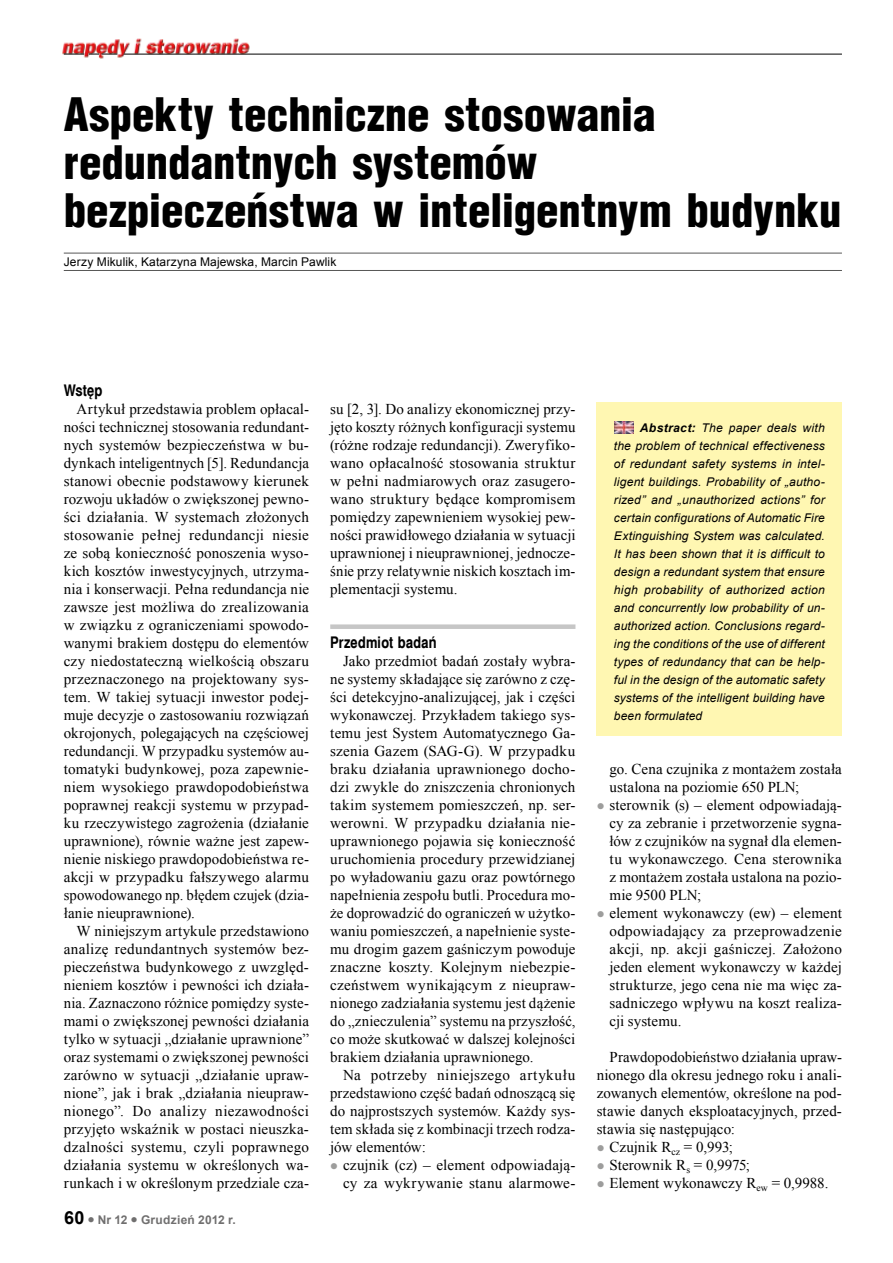
<style>
.page{position:relative;width:893px;height:1263px;background:#fff}
.page>*{position:absolute;margin:0;border:0;box-sizing:border-box;transform-origin:0 0}
.t1{font:900 45px/48px "Switzerland Cond";color:#000}
.t2{font:700 15.75px "Switzerland Narrow";letter-spacing:.005em;color:#000}
.t3{font:15px/18px "Times New Roman";letter-spacing:.005em;color:#000;text-align:justify}
.t4{font:italic 12px/18px "Arial";letter-spacing:.01em;color:#000;text-align:justify}
.t5{font:12px "Arial";letter-spacing:.01em;color:#000}
.t6{font:700 12px "Arial";letter-spacing:.02em;color:#706f6f}
.s1{font-size:18px;color:#000}
.s2{font-weight:700}
</style>
<div class="page">
<img style="left:62px;top:38px;width:189px;height:21px">
<hr style="left:124px;top:54px;width:718px;height:1px;background:#000">
<svg style="left:64px;top:54px;width:53px;height:1px"></svg>
<div style="left:330px;top:624px;width:245px;height:5px;background:#c6c6c6"></div>
<hr style="left:64px;top:253px;width:778px;height:1px;background:#575756">
<hr style="left:64px;top:270px;width:778px;height:1px;background:#575756">
<div style="left:597px;top:403px;width:245px;height:333px;background:#fff7b2"></div>
<img style="left:614px;top:421px;width:19px;height:12px">
<h1 class="t1" style="left:64px;top:89px;width:779px">Aspekty techniczne stosowania redundantnych systemów bezpieczeństwa w inteligentnym budynku</h1>
<p class="t5" style="left:64px;top:254px;width:274px">Jerzy Mikulik, Katarzyna Majewska, Marcin Pawlik</p>
<p class="t2" style="left:64px;top:381px;width:40px">Wstęp</p>
<p class="t3" style="left:64px;top:400px;width:247px;text-indent:13px">Artykuł przedstawia problem opłacal&shy;ności technicznej stosowania redundant&shy;nych systemów bezpieczeństwa w bu&shy;dynkach inteligentnych [5]. Redundancja stanowi obecnie podstawowy kierunek rozwoju układów o zwiększonej pewno&shy;ści działania. W systemach złożonych stosowanie pełnej redundancji niesie ze sobą konieczność ponoszenia wyso&shy;kich kosztów inwestycyjnych, utrzyma&shy;nia i konserwacji. Pełna redundancja nie zawsze jest możliwa do zrealizowania w związku z ograniczeniami spowodo&shy;wanymi brakiem dostępu do elementów czy niedostateczną wielkością obszaru przeznaczonego na projektowany sys&shy;tem. W takiej sytuacji inwestor podej&shy;muje decyzje o zastosowaniu rozwiązań okrojonych, polegających na częściowej redundancji. W przypadku systemów au&shy;tomatyki budynkowej, poza zapewnie&shy;niem wysokiego prawdopodobieństwa poprawnej reakcji systemu w przypad&shy;ku rzeczywistego zagrożenia (działanie uprawnione), równie ważne jest zapew&shy;nienie niskiego prawdopodobieństwa re&shy;akcji w przypadku fałszywego alarmu spowodowanego np. błędem czujek (dzia&shy;łanie nieuprawnione).</p>
<p class="t3" style="left:64px;top:922px;width:247px;text-indent:13px">W niniejszym artykule przedstawiono analizę redundantnych systemów bez&shy;pieczeństwa budynkowego z uwzględ&shy;nieniem kosztów i pewności ich działa&shy;nia. Zaznaczono różnice pomiędzy syste&shy;mami o zwiększonej pewności działania tylko w sytuacji „działanie uprawnione” oraz systemami o zwiększonej pewności zarówno w sytuacji „działanie upraw&shy;nione”, jak i brak „działania nieupraw&shy;nionego”. Do analizy niezawodności przyjęto wskaźnik w postaci nieuszka&shy;dzalności systemu, czyli poprawnego działania systemu w określonych wa&shy;runkach i w określonym przedziale cza-</p>
<p class="t6" style="left:64px;top:1212px;width:173px"><span class="s1">60</span> ● Nr 12 ● Grudzień 2012 r.</p>
<p class="t3" style="left:330px;top:400px;width:247px">su [2, 3]. Do analizy ekonomicznej przy&shy;jęto koszty różnych konfiguracji systemu (różne rodzaje redundancji). Zweryfiko&shy;wano opłacalność stosowania struktur w pełni nadmiarowych oraz zasugero&shy;wano struktury będące kompromisem pomiędzy zapewnieniem wysokiej pew&shy;ności prawidłowego działania w sytuacji uprawnionej i nieuprawnionej, jednocze&shy;śnie przy relatywnie niskich kosztach im&shy;plementacji systemu.</p>
<p class="t2" style="left:330px;top:633px;width:108px">Przedmiot badań</p>
<p class="t3" style="left:330px;top:652px;width:247px;text-indent:13px">Jako przedmiot badań zostały wybra&shy;ne systemy składające się zarówno z czę&shy;ści detekcyjno-analizującej, jak i części wykonawczej. Przykładem takiego sys&shy;temu jest System Automatycznego Ga&shy;szenia Gazem (SAG-G). W przypadku braku działania uprawnionego docho&shy;dzi zwykle do zniszczenia chronionych takim systemem pomieszczeń, np. ser&shy;werowni. W przypadku działania nie&shy;uprawnionego pojawia się konieczność uruchomienia procedury przewidzianej po wyładowaniu gazu oraz powtórnego napełnienia zespołu butli. Procedura mo&shy;że doprowadzić do ograniczeń w użytko&shy;waniu pomieszczeń, a napełnienie syste&shy;mu drogim gazem gaśniczym powoduje znaczne koszty. Kolejnym niebezpie&shy;czeństwem wynikającym z nieupraw&shy;nionego zadziałania systemu jest dążenie do „znieczulenia” systemu na przyszłość, co może skutkować w dalszej kolejności brakiem działania uprawnionego.</p>
<p class="t3" style="left:330px;top:1066px;width:247px;text-indent:13px">Na potrzeby niniejszego artykułu przedstawiono część badań odnoszącą się do najprostszych systemów. Każdy sys&shy;tem składa się z kombinacji trzech rodza&shy;jów elementów:</p>
<p class="t3" style="left:343px;top:1156px;width:234px">czujnik (cz) – element odpowiadają&shy;cy za wykrywanie stanu alarmowe-</p>
<p class="t4" style="left:614px;top:419px;width:212px;text-indent:26px"><span class="s2">Abstract:</span> The paper deals with the problem of technical effectiveness of redundant safety systems in intel&shy;ligent buildings. Probability of „autho&shy;rized” and „unauthorized actions” for certain configurations of Automatic Fire Extinguishing System was calculated.<br>It has been shown that it is difficult to design a redundant system that ensure high probability of authorized action and concurrently low probability of un&shy;authorized action. Conclusions regard&shy;ing the conditions of the use of different types of redundancy that can be help&shy;ful in the design of the automatic safety systems of the intelligent building have been formulated</p>
<p class="t3" style="left:609px;top:760px;width:234px;text-align:left">go. Cena czujnika z montażem została ustalona na poziomie 650 PLN; sterownik (s) – element odpowiadają&shy;cy za zebranie i przetworzenie sygna&shy;łów z czujników na sygnał dla elemen&shy;tu wykonawczego. Cena sterownika z montażem została ustalona na pozio&shy;mie 9500 PLN;<br>element wykonawczy (ew) – element odpowiadający za przeprowadzenie akcji, np. akcji gaśniczej. Założono jeden element wykonawczy w każdej strukturze, jego cena nie ma więc za&shy;sadniczego wpływu na koszt realiza&shy;cji systemu.</p>
<p class="t3" style="left:609px;top:1048px;width:234px">Prawdopodobieństwo działania upraw-</p>
<p class="t3" style="left:597px;top:1066px;width:247px">nionego dla okresu jednego roku i anali-</p>
<p class="t3" style="left:597px;top:1084px;width:247px">zowanych elementów, określone na pod-</p>
<p class="t3" style="left:597px;top:1102px;width:247px">stawie danych eksploatacyjnych, przed-</p>
<p class="t3" style="left:597px;top:1120px;width:140px">stawia się następująco:</p>
<p class="t3" style="left:609px;top:1138px;width:125px">Czujnik R<sub>cz</sub> = 0,993;</p>
<p class="t3" style="left:609px;top:1156px;width:142px">Sterownik R<sub>s</sub> = 0,9975;</p>
<p class="t3" style="left:609px;top:1174px;width:220px">Element wykonawczy R<sub>ew</sub> = 0,9988.</p>
</div>
